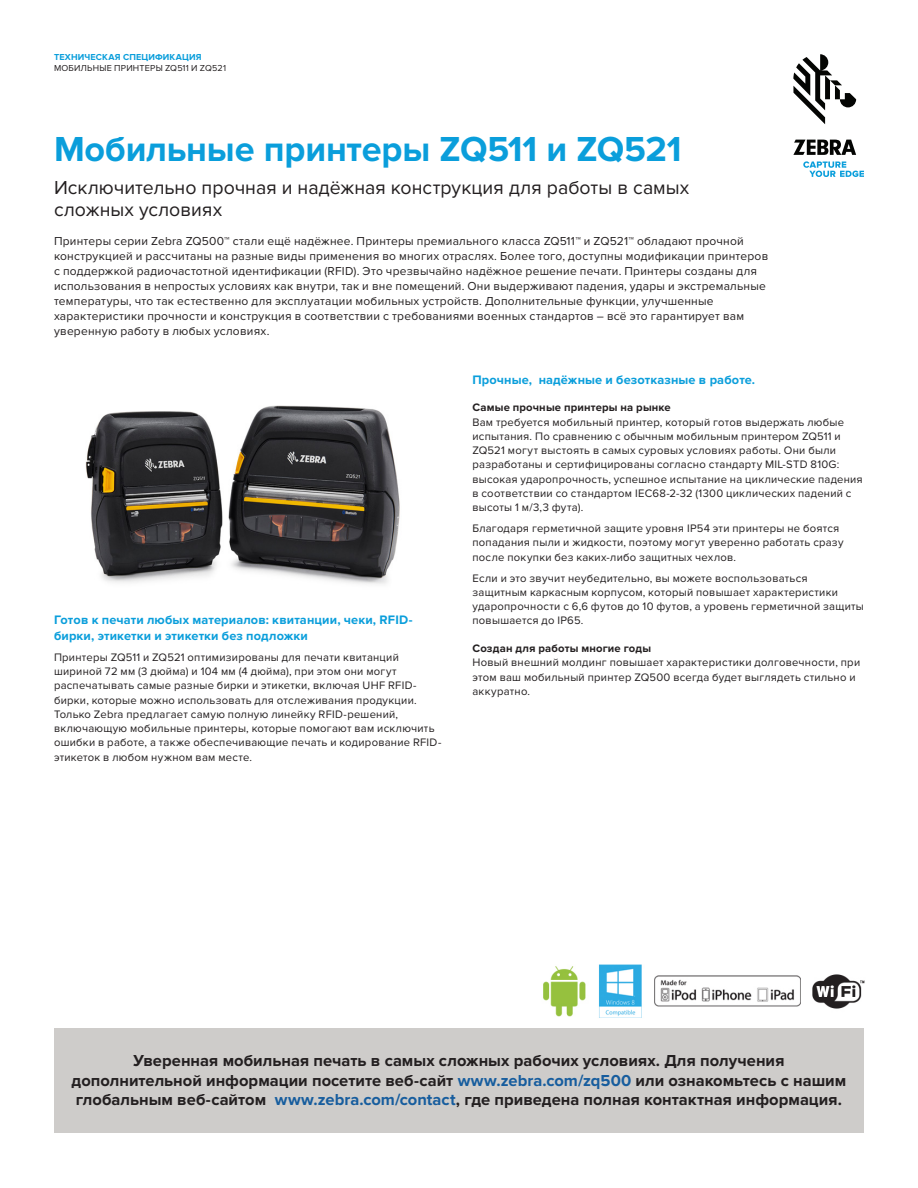
<style>
.page{position:relative;width:918px;height:1188px;background:#fff}
.page>*{position:absolute;margin:0;border:0;box-sizing:border-box;transform-origin:0 0}
.Heading-1-Cover{font:700 36px "Proxima Nova";letter-spacing:-.005em;color:#0a9edb}
.Subhead-1-Cover{font:19.5px/22.5px "Proxima Nova";color:#231f20}
.CTA-Market_Statement{font:700 16.5px/19.5px "Proxima Nova";color:#231f20;text-align:center}
.Heading-2_Interior_B{font:700 12.75px/15.8px "Proxima Nova";letter-spacing:.01em;color:#0a9edb}
.Introduction-Cover{font:12px/15px "Proxima Nova";letter-spacing:.02em;color:#231f20}
.Body{font:11.25px/14.2px "Proxima Nova";letter-spacing:.02em;color:#231f20}
.Heading-3_Interior_B{font:700 11.25px "Proxima Nova";letter-spacing:.015em;color:#231f20}
.Zebra_Product_Descri{font:9px "Proxima Nova";letter-spacing:.025em;color:#231f20}
.Collateral_Type{font:700 9px "Proxima Nova";letter-spacing:.02em;color:#0a9edb}
.s1{color:#175d9e}
</style>
<div class="page">
<img style="left:85px;top:405px;width:315px;height:179px">
<img style="left:543px;top:964px;width:322px;height:54px">
<svg style="left:793px;top:54px;width:63px;height:70px"></svg>
<svg style="left:793px;top:140px;width:63px;height:15px"></svg>
<svg style="left:803px;top:161px;width:61px;height:16px"></svg>
<div style="left:54px;top:1028px;width:810px;height:104px;background:#ceccca"></div>
<p class="Collateral_Type" style="left:54px;top:52px;width:149px">ТЕХНИЧЕСКАЯ СПЕЦИФИКАЦИЯ</p>
<p class="Zebra_Product_Descri" style="left:54px;top:62px;width:174px">МОБИЛЬНЫЕ ПРИНТЕРЫ ZQ511 И ZQ521</p>
<p class="Heading-1-Cover" style="left:54px;top:128px;width:629px">Мобильные принтеры ZQ511 и ZQ521</p>
<p class="Subhead-1-Cover" style="left:54px;top:176px;width:637px">Исключительно прочная и надёжная конструкция для работы в самых сложных условиях</p>
<p class="Introduction-Cover" style="left:54px;top:234px;width:716px">Принтеры серии Zebra ZQ500™ стали ещё надёжнее. Принтеры премиального класса ZQ511™ и ZQ521™ обладают прочной конструкцией и рассчитаны на разные виды применения во многих отраслях. Более того, доступны модификации принтеров с поддержкой радиочастотной идентификации (RFID). Это чрезвычайно надёжное решение печати. Принтеры созданы для использования в непростых условиях как внутри, так и вне помещений. Они выдерживают падения, удары и экстремальные температуры, что так естественно для эксплуатации мобильных устройств. Дополнительные функции, улучшенные характеристики прочности и конструкция в соответствии с требованиями военных стандартов – всё это гарантирует вам уверенную работу в любых условиях.</p>
<p class="Heading-2_Interior_B" style="left:54px;top:612px;width:360px">Готов к печати любых материалов: квитанции, чеки, RFID&shy;бирки, этикетки и этикетки без подложки</p>
<p class="Body" style="left:54px;top:650px;width:389px">Принтеры ZQ511 и ZQ521 оптимизированы для печати квитанций шириной 72 мм (3 дюйма) и 104 мм (4 дюйма), при этом они могут распечатывать самые разные бирки и этикетки, включая UHF RFID&shy;бирки, которые можно использовать для отслеживания продукции.<br>Только Zebra предлагает самую полную линейку RFID-решений, включающую мобильные принтеры, которые помогают вам исключить ошибки в работе, а также обеспечивающие печать и кодирование RFID&shy;этикеток в любом нужном вам месте.</p>
<p class="Heading-2_Interior_B" style="left:472px;top:372px;width:284px">Прочные, надёжные и безотказные в работе.</p>
<p class="Heading-3_Interior_B" style="left:472px;top:401px;width:200px">Самые прочные принтеры на рынке</p>
<p class="Body" style="left:472px;top:415px;width:392px">Вам требуется мобильный принтер, который готов выдержать любые испытания. По сравнению с обычным мобильным принтером ZQ511 и ZQ521 могут выстоять в самых суровых условиях работы. Они были разработаны и сертифицированы согласно стандарту MIL-STD 810G: высокая ударопрочность, успешное испытание на циклические падения в соответствии со стандартом IEC68-2-32 (1300 циклических падений с высоты 1 м/3,3 фута).</p>
<p class="Body" style="left:472px;top:521px;width:373px">Благодаря герметичной защите уровня IP54 эти принтеры не боятся попадания пыли и жидкости, поэтому могут уверенно работать сразу после покупки без каких-либо защитных чехлов.</p>
<p class="Body" style="left:472px;top:571px;width:393px">Если и это звучит неубедительно, вы можете воспользоваться защитным каркасным корпусом, который повышает характеристики ударопрочности с 6,6 футов до 10 футов, а уровень герметичной защиты повышается до IP65.</p>
<p class="Heading-3_Interior_B" style="left:472px;top:642px;width:180px">Создан для работы многие годы</p>
<p class="Body" style="left:472px;top:656px;width:389px">Новый внешний молдинг повышает характеристики долговечности, при этом ваш мобильный принтер ZQ500 всегда будет выглядеть стильно и аккуратно.</p>
<p class="CTA-Market_Statement" style="left:72px;top:1052px;width:776px">Уверенная мобильная печать в самых сложных рабочих условиях. Для получения дополнительной информации посетите веб-сайт <span class="s1">www.zebra.com/zq500</span> или ознакомьтесь с нашим глобальным веб-сайтом <span class="s1">www.zebra.com/contact</span>, где приведена полная контактная информация.</p>
</div>
